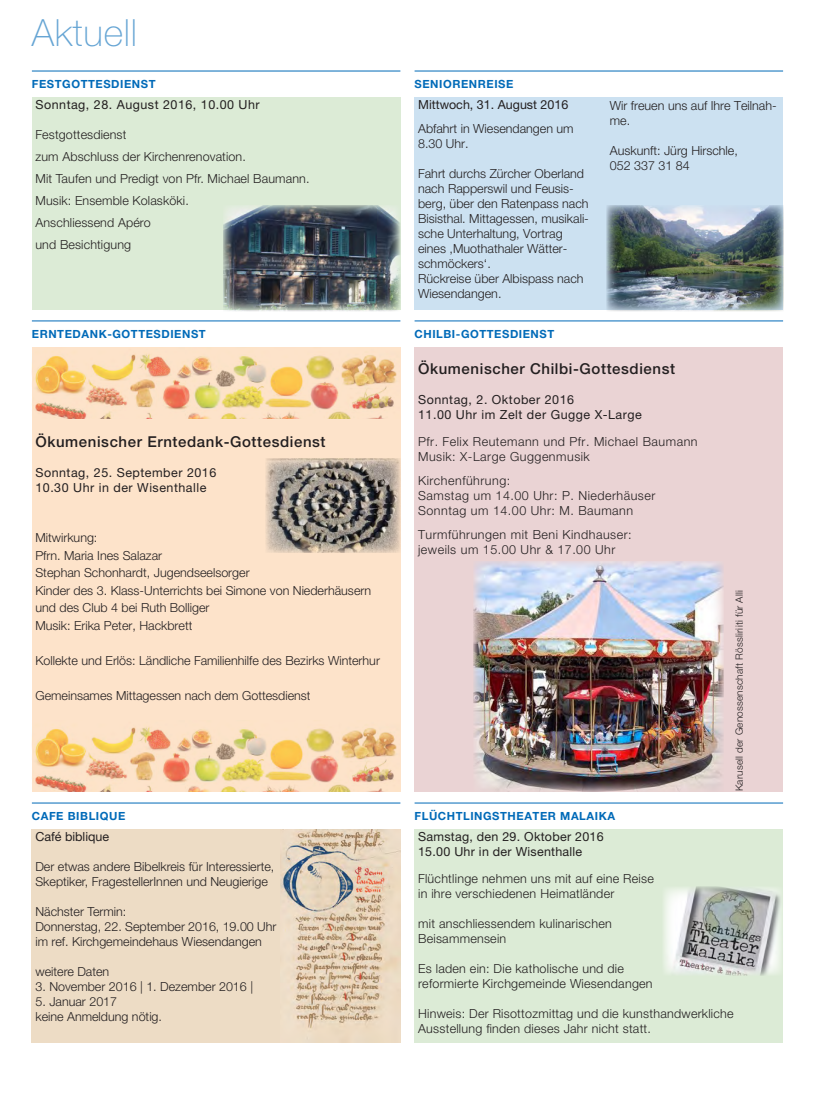
<style>
.page{position:relative;width:815px;height:1106px;background:#fff}
.page>*{position:absolute;margin:0;border:0;box-sizing:border-box;transform-origin:0 0}
.t1{font:100 37.5px "Helvetica Neue LT Pro";letter-spacing:.02em;color:#66a5d4}
._00_Bildnachweis{font:500 15px "Helvetica Neue LT Pro";letter-spacing:.04em;color:#231f20}
._00_Bildnachweis-2{font:300 12.5px/15px "Helvetica Neue LT Pro";color:#231f20}
._00_Bildnachweis-3{font:300 12.5px "Helvetica Neue LT Pro";letter-spacing:.02em;color:#231f20}
._00_Bildnachweis-4{font:300 12.5px "Helvetica Neue LT Pro";letter-spacing:.04em;color:#231f20}
.Rückseite_Fliesst{font:300 12.5px/15px "Helvetica Neue LT Pro";color:#231f20}
.lauftext-ablauf-klei{font:300 12.5px "Helvetica Neue LT Pro";letter-spacing:.01em;color:#231f20}
._00_Bildnachweis-5{font:12.5px "Helvetica Neue LT Pro";letter-spacing:.04em;color:#231f20}
.Rückseite_Titel{font:300 12.5px/15px "Helvetica Neue LT Pro";color:#231f20}
._00_Bildnachweis-6{font:12.5px "Helvetica Neue LT Pro";letter-spacing:.02em;color:#231f20}
._00_Bildnachweis-7{font:12.5px "Helvetica Neue LT Pro";color:#231f20}
.Rücksteite_Titel{font:12.5px "Helvetica Neue LT Pro";color:#231f20}
._02_Rubriktitel{font:700 11.25px "Helvetica Neue LT Pro";letter-spacing:.05em;color:#006ab8}
._00_Bildnachweis-8{font:300 10px "Helvetica Neue LT Pro";letter-spacing:.02em;color:#231f20}
</style>
<div class="page">
<svg style="left:32px;top:347px;width:368px;height:444px;fill:#fde3ca"></svg>
<hr style="left:415px;top:320px;width:368px;height:1px;background:#006ab8">
<hr style="left:32px;top:802px;width:368px;height:1px;background:#006ab8">
<hr style="left:415px;top:71px;width:368px;height:1px;background:#006ab8">
<div style="left:415px;top:97px;width:368px;height:213px;background:#cce1f1"></div>
<hr style="left:32px;top:71px;width:368px;height:1px;background:#006ab8">
<hr style="left:32px;top:320px;width:368px;height:1px;background:#006ab8">
<hr style="left:415px;top:802px;width:368px;height:1px;background:#006ab8">
<div style="left:32px;top:97px;width:368px;height:213px;background:#dcebd6"></div>
<img style="left:280px;top:829px;width:120px;height:213px">
<div style="left:32px;top:829px;width:248px;height:213px;background:#eddcc5"></div>
<div style="left:415px;top:829px;width:368px;height:213px;background:#dcebd6"></div>
<img style="left:664px;top:886px;width:117px;height:89px">
<div style="left:415px;top:347px;width:368px;height:445px;background:#ead3d4"></div>
<img style="left:473px;top:561px;width:251px;height:231px">
<img style="left:606px;top:205px;width:177px;height:106px">
<img style="left:223px;top:205px;width:177px;height:106px">
<img style="left:266px;top:458px;width:134px;height:95px">
<p class="t1" style="left:32px;top:11px;width:107px">Aktuell</p>
<p class="_02_Rubriktitel" style="left:32px;top:77px;width:125px">FESTGOTTESDIENST</p>
<p class="_00_Bildnachweis-5" style="left:35px;top:97px;width:226px">Sonntag, 28. August 2016, 10.00 Uhr</p>
<p class="lauftext-ablauf-klei" style="left:35px;top:127px;width:92px">Festgottesdienst</p>
<p class="lauftext-ablauf-klei" style="left:35px;top:149px;width:212px">zum Abschluss der Kirchenrenovation.</p>
<p class="lauftext-ablauf-klei" style="left:35px;top:171px;width:276px">Mit Taufen und Predigt von Pfr. Michael Baumann.</p>
<p class="lauftext-ablauf-klei" style="left:35px;top:193px;width:155px">Musik: Ensemble Kolasköki.</p>
<p class="lauftext-ablauf-klei" style="left:35px;top:215px;width:117px">Anschliessend Apéro</p>
<p class="lauftext-ablauf-klei" style="left:35px;top:237px;width:97px">und Besichtigung</p>
<p class="_02_Rubriktitel" style="left:32px;top:327px;width:175px">ERNTEDANK-GOTTESDIENST</p>
<p class="_00_Bildnachweis" style="left:35px;top:433px;width:292px">Ökumenischer Erntedank-Gottesdienst</p>
<p class="_00_Bildnachweis-5" style="left:35px;top:465px;width:182px">Sonntag, 25. September 2016</p>
<p class="_00_Bildnachweis-5" style="left:35px;top:480px;width:172px">10.30 Uhr in der Wisenthalle</p>
<p class="_00_Bildnachweis-2" style="left:35px;top:530px;width:64px">Mitwirkung:</p>
<p class="_00_Bildnachweis-2" style="left:35px;top:547px;width:128px">Pfrn. Maria Ines Salazar</p>
<p class="_00_Bildnachweis-2" style="left:35px;top:565px;width:216px">Stephan Schonhardt, Jugendseelsorger</p>
<p class="_00_Bildnachweis-2" style="left:35px;top:581px;width:337px;line-height:17.5px">Kinder des 3. Klass-Unterrichts bei Simone von Niederhäusern und des Club 4 bei Ruth Bolliger</p>
<p class="_00_Bildnachweis-2" style="left:35px;top:617px;width:158px">Musik: Erika Peter, Hackbrett</p>
<p class="_00_Bildnachweis-2" style="left:35px;top:652px;width:346px">Kollekte und Erlös: Ländliche Familienhilfe des Bezirks Winterhur</p>
<p class="_00_Bildnachweis-2" style="left:35px;top:687px;width:277px">Gemeinsames Mittagessen nach dem Gottesdienst</p>
<p class="_02_Rubriktitel" style="left:32px;top:808px;width:95px">CAFE BIBLIQUE</p>
<p class="Rücksteite_Titel" style="left:35px;top:828px;width:75px">Café biblique</p>
<p class="Rückseite_Titel" style="left:35px;top:858px;width:240px">Der etwas andere Bibelkreis für Interessierte,<br>Skeptiker, FragestellerInnen und Neugierige</p>
<p class="Rückseite_Fliesst" style="left:35px;top:903px;width:93px">Nächster Termin:</p>
<p class="Rückseite_Fliesst" style="left:35px;top:918px;width:242px">Donnerstag, 22. September 2016, 19.00 Uhr im ref. Kirchgemeindehaus Wiesendangen</p>
<p class="Rückseite_Fliesst" style="left:35px;top:963px;width:75px">weitere Daten</p>
<p class="Rückseite_Fliesst" style="left:35px;top:978px;width:219px">3. November 2016 | 1. Dezember 2016 |</p>
<p class="Rückseite_Fliesst" style="left:35px;top:993px;width:83px">5. Januar 2017</p>
<p class="Rückseite_Fliesst" style="left:35px;top:1008px;width:128px">keine Anmeldung nötig.</p>
<p class="_02_Rubriktitel" style="left:415px;top:77px;width:100px">SENIORENREISE</p>
<p class="_00_Bildnachweis-7" style="left:418px;top:97px;width:152px">Mittwoch, 31. August 2016</p>
<p class="_00_Bildnachweis-2" style="left:418px;top:121px;width:157px">Abfahrt in Wiesendangen um<br>8.30 Uhr.</p>
<p class="_00_Bildnachweis-2" style="left:418px;top:166px;width:172px">Fahrt durchs Zürcher Oberland nach Rapperswil und Feusis&shy;berg, über den Ratenpass nach<br>Bisisthal. Mittagessen, musikali&shy;sche Unterhaltung, Vortrag eines ‚Muothathaler Wätter&shy;schmöckers‘.</p>
<p class="_00_Bildnachweis-2" style="left:418px;top:271px;width:167px">Rückreise über Albispass nach<br>Wiesendangen.</p>
<p class="_02_Rubriktitel" style="left:415px;top:327px;width:141px">CHILBI-GOTTESDIENST</p>
<p class="_00_Bildnachweis-2" style="left:610px;top:98px;width:168px">Wir freuen uns auf Ihre Teilnah&shy;me.</p>
<p class="_00_Bildnachweis-2" style="left:610px;top:143px;width:130px">Auskunft: Jürg Hirschle,</p>
<p class="_00_Bildnachweis-2" style="left:610px;top:158px;width:81px">052 337 31 84</p>
<p class="_00_Bildnachweis" style="left:418px;top:360px;width:258px">Ökumenischer Chilbi-Gottesdienst</p>
<p class="_00_Bildnachweis-5" style="left:418px;top:392px;width:158px">Sonntag, 2. Oktober 2016</p>
<p class="_00_Bildnachweis-5" style="left:418px;top:407px;width:225px">11.00 Uhr im Zelt der Gugge X-Large</p>
<p class="_00_Bildnachweis-4" style="left:418px;top:434px;width:281px">Pfr. Felix Reutemann und Pfr. Michael Baumann</p>
<p class="_00_Bildnachweis-4" style="left:418px;top:449px;width:173px">Musik: X-Large Guggenmusik</p>
<p class="_00_Bildnachweis-4" style="left:418px;top:473px;width:94px">Kirchenführung:</p>
<p class="_00_Bildnachweis-4" style="left:418px;top:488px;width:239px">Samstag um 14.00 Uhr: P. Niederhäuser</p>
<p class="_00_Bildnachweis-4" style="left:418px;top:503px;width:217px">Sonntag um 14.00 Uhr: M. Baumann</p>
<p class="_00_Bildnachweis-4" style="left:418px;top:527px;width:215px">Turmführungen mit Beni Kindhauser:</p>
<p class="_00_Bildnachweis-4" style="left:418px;top:542px;width:199px">jeweils um 15.00 Uhr &amp; 17.00 Uhr</p>
<p class="_02_Rubriktitel" style="left:415px;top:808px;width:202px">FLÜCHTLINGSTHEATER MALAIKA</p>
<p class="_00_Bildnachweis-8" style="left:733px;top:791px;width:203px;rotate:-90deg">Karusell der Genossenschaft Rössliriiti für Alli</p>
<p class="_00_Bildnachweis-6" style="left:418px;top:828px;width:187px">Samstag, den 29. Oktober 2016</p>
<p class="_00_Bildnachweis-6" style="left:418px;top:843px;width:166px">15.00 Uhr in der Wisenthalle</p>
<p class="_00_Bildnachweis-3" style="left:418px;top:870px;width:237px">Flüchtlinge nehmen uns mit auf eine Reise</p>
<p class="_00_Bildnachweis-3" style="left:418px;top:885px;width:198px">in ihre verschiedenen Heimatländer</p>
<p class="_00_Bildnachweis-3" style="left:418px;top:915px;width:195px">mit anschliessendem kulinarischen</p>
<p class="_00_Bildnachweis-3" style="left:418px;top:930px;width:90px">Beisammensein</p>
<p class="_00_Bildnachweis-3" style="left:418px;top:960px;width:207px">Es laden ein: Die katholische und die</p>
<p class="_00_Bildnachweis-3" style="left:418px;top:975px;width:236px">reformierte Kirchgemeinde Wiesendangen</p>
<p class="_00_Bildnachweis-3" style="left:418px;top:1005px;width:317px">Hinweis: Der Risottozmittag und die kunsthandwerkliche</p>
<p class="_00_Bildnachweis-3" style="left:418px;top:1020px;width:234px">Ausstellung finden dieses Jahr nicht statt.</p>
</div>
